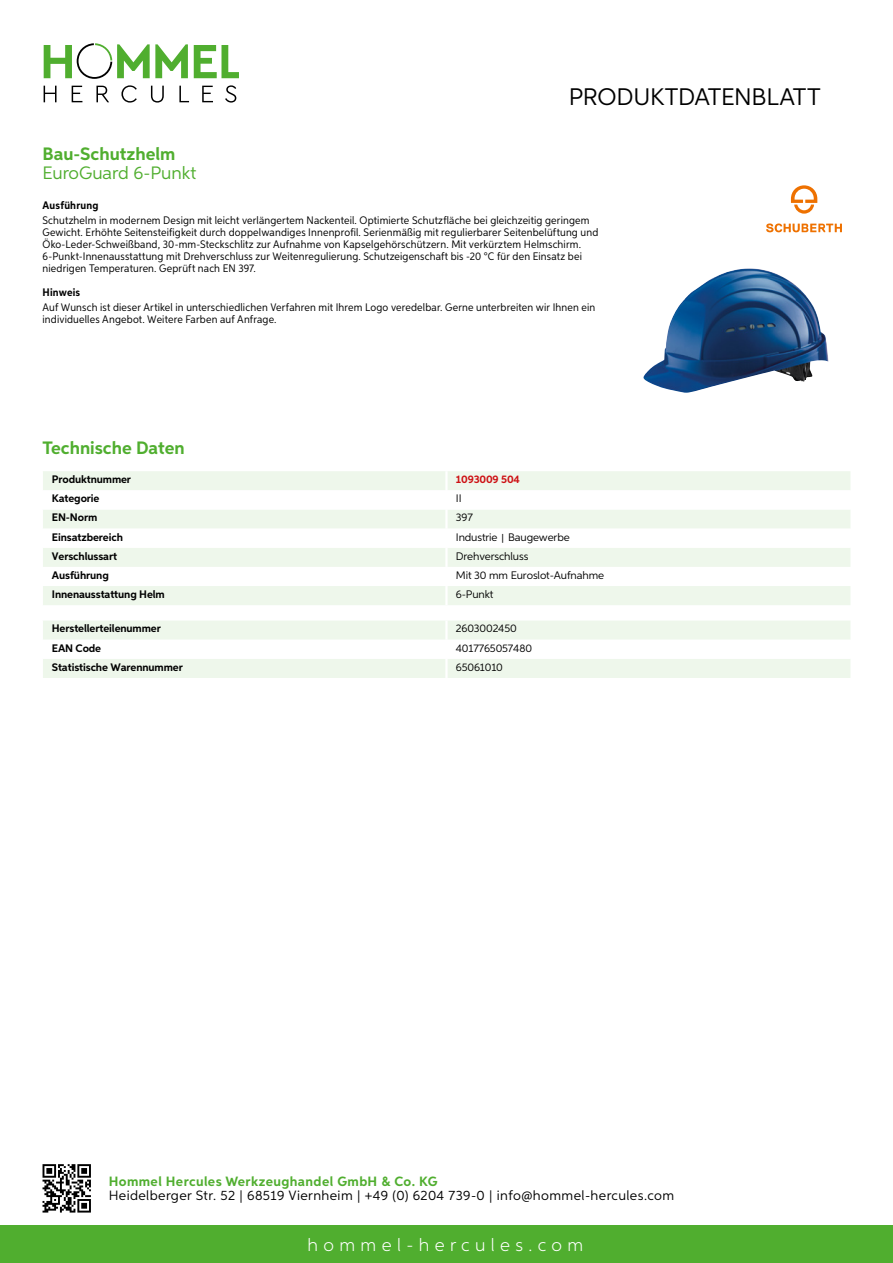
<style>
.page{position:relative;width:893px;height:1263px;background:#fff}
.page>*{position:absolute;margin:0;border:0;box-sizing:border-box;transform-origin:0 0}
.t1{font:24px "Aspira";letter-spacing:-.01em;color:#000}
.t2{font:700 18px "Aspira";color:#50ae2f}
.t3{font:300 18px "Aspira";letter-spacing:.3em;color:#fff}
.t4{font:18px "Aspira";color:#50ae2f}
.t5{font:13.5px "Aspira";letter-spacing:.03em;color:#000}
.t6{font:700 13.5px "Aspira";letter-spacing:.03em;color:#50ae2f}
.t7{font:10.95px/12px "Aspira Nar";letter-spacing:.015em;color:#000}
.t8{font:700 10.95px "Aspira";letter-spacing:-.01em;color:#000}
.t9{font:10.95px "Aspira";letter-spacing:-.01em;color:#000}
.t10{font:700 10.95px "Aspira Nar";letter-spacing:.02em;color:#000}
.t11{font:700 10.95px "Aspira";letter-spacing:-.01em;color:#cd1013}
.s1{font-family:"Wuerth Global";font-size:10.5px}
</style>
<div class="page">
<div style="left:0;top:1226px;width:893px;height:37px;background:#50ae2f"></div>
<svg style="left:43px;top:1164px;width:48px;height:48px"></svg>
<svg style="left:194px;top:45px;width:45px;height:33px"></svg>
<svg style="left:44px;top:43px;width:144px;height:36px"></svg>
<svg style="left:44px;top:86px;width:13px;height:16px"></svg>
<svg style="left:72px;top:86px;width:10px;height:16px"></svg>
<svg style="left:96px;top:86px;width:13px;height:16px"></svg>
<svg style="left:121px;top:85px;width:16px;height:18px"></svg>
<svg style="left:151px;top:86px;width:13px;height:17px"></svg>
<svg style="left:179px;top:86px;width:10px;height:16px"></svg>
<svg style="left:202px;top:86px;width:11px;height:16px"></svg>
<svg style="left:225px;top:85px;width:11px;height:18px"></svg>
<div style="left:43px;top:471px;width:807px;height:134px;background:#eef7eb"></div>
<svg style="left:43px;top:490px;width:807px;height:96px"></svg>
<hr style="left:445px;top:471px;width:3px;height:19px;background:#fff">
<hr style="left:445px;top:490px;width:3px;height:19px;background:#fff">
<hr style="left:445px;top:509px;width:3px;height:20px;background:#fff">
<hr style="left:445px;top:529px;width:3px;height:19px;background:#fff">
<hr style="left:445px;top:548px;width:3px;height:19px;background:#fff">
<hr style="left:445px;top:567px;width:3px;height:19px;background:#fff">
<hr style="left:445px;top:586px;width:3px;height:19px;background:#fff">
<svg style="left:43px;top:621px;width:807px;height:57px"></svg>
<hr style="left:445px;top:659px;width:3px;height:19px;background:#fff">
<img style="left:643px;top:268px;width:186px;height:125px">
<svg style="left:766px;top:223px;width:76px;height:9px"></svg>
<svg style="left:791px;top:185px;width:26px;height:29px"></svg>
<h1 class="t1" style="left:569px;top:82px;width:253px">Produktdatenblatt</h1>
<h2 class="t2" style="left:43px;top:142px;width:134px">Bau-Schutzhelm</h2>
<h2 class="t4" style="left:43px;top:162px;width:155px">EuroGuard 6-Punkt</h2>
<p class="t10" style="left:43px;top:199px;width:58px">Ausführung</p>
<p class="t7" style="left:43px;top:214px;width:557px">Schutzhelm in modernem Design mit leicht verlängertem Nackenteil. Optimierte Schutzfläche bei gleichzeitig geringem Gewicht. Erhöhte Seitensteifigkeit durch doppelwandiges Innenprofil. Serienmäßig mit regulierbarer Seitenbelüftung und Öko-Leder-Schweißband, 30-mm-Steckschlitz zur Aufnahme von Kapselgehörschützern. Mit verkürztem Helmschirm.<br>6-Punkt-Innenausstattung mit Drehverschluss zur Weitenregulierung. Schutzeigenschaft bis -20 °C für den Einsatz bei niedrigen Temperaturen. Geprüft nach EN 397.</p>
<p class="t10" style="left:43px;top:285px;width:39px">Hinweis</p>
<p class="t7" style="left:43px;top:301px;width:554px">Auf Wunsch ist dieser Artikel in unterschiedlichen Verfahren mit Ihrem Logo veredelbar. Gerne unterbreiten wir Ihnen ein individuelles Angebot. Weitere Farben auf Anfrage.</p>
<h2 class="t2" style="left:43px;top:437px;width:144px">Technische Daten</h2>
<p class="t8" style="left:52px;top:473px;width:81px">Produktnummer</p>
<p class="t11" style="left:456px;top:473px;width:66px">1093009 504</p>
<p class="t8" style="left:52px;top:492px;width:49px">Kategorie</p>
<p class="t9" style="left:456px;top:492px;width:7px">II</p>
<p class="t8" style="left:52px;top:511px;width:47px">EN-Norm</p>
<p class="t9" style="left:456px;top:511px;width:18px">397</p>
<p class="t8" style="left:52px;top:530px;width:73px">Einsatzbereich</p>
<p class="t9" style="left:456px;top:530px;width:115px">Industrie <span class="s1">|</span> Baugewerbe</p>
<p class="t8" style="left:52px;top:549px;width:67px">Verschlussart</p>
<p class="t9" style="left:456px;top:549px;width:74px">Drehverschluss</p>
<p class="t8" style="left:52px;top:568px;width:58px">Ausführung</p>
<p class="t9" style="left:456px;top:568px;width:150px">Mit 30 mm Euroslot-Aufnahme</p>
<p class="t8" style="left:52px;top:587px;width:114px">Innenausstattung Helm</p>
<p class="t9" style="left:456px;top:587px;width:39px">6-Punkt</p>
<p class="t8" style="left:52px;top:622px;width:111px">Herstellerteilenummer</p>
<p class="t9" style="left:456px;top:622px;width:62px">2603002450</p>
<p class="t8" style="left:52px;top:641px;width:51px">EAN Code</p>
<p class="t9" style="left:456px;top:641px;width:78px">4017765057480</p>
<p class="t8" style="left:52px;top:660px;width:132px">Statistische Warennummer</p>
<p class="t9" style="left:456px;top:660px;width:49px">65061010</p>
<p class="t6" style="left:109px;top:1172px;width:330px">Hommel Hercules Werkzeughandel GmbH &amp; Co. KG</p>
<p class="t5" style="left:109px;top:1187px;width:567px">Heidelberger Str. 52 | 68519 Viernheim | +49 (0) 6204 739-0 | info@hommel-hercules.com</p>
<h2 class="t3" style="left:307px;top:1234px;width:277px">hommel-hercules.com</h2>
</div>
